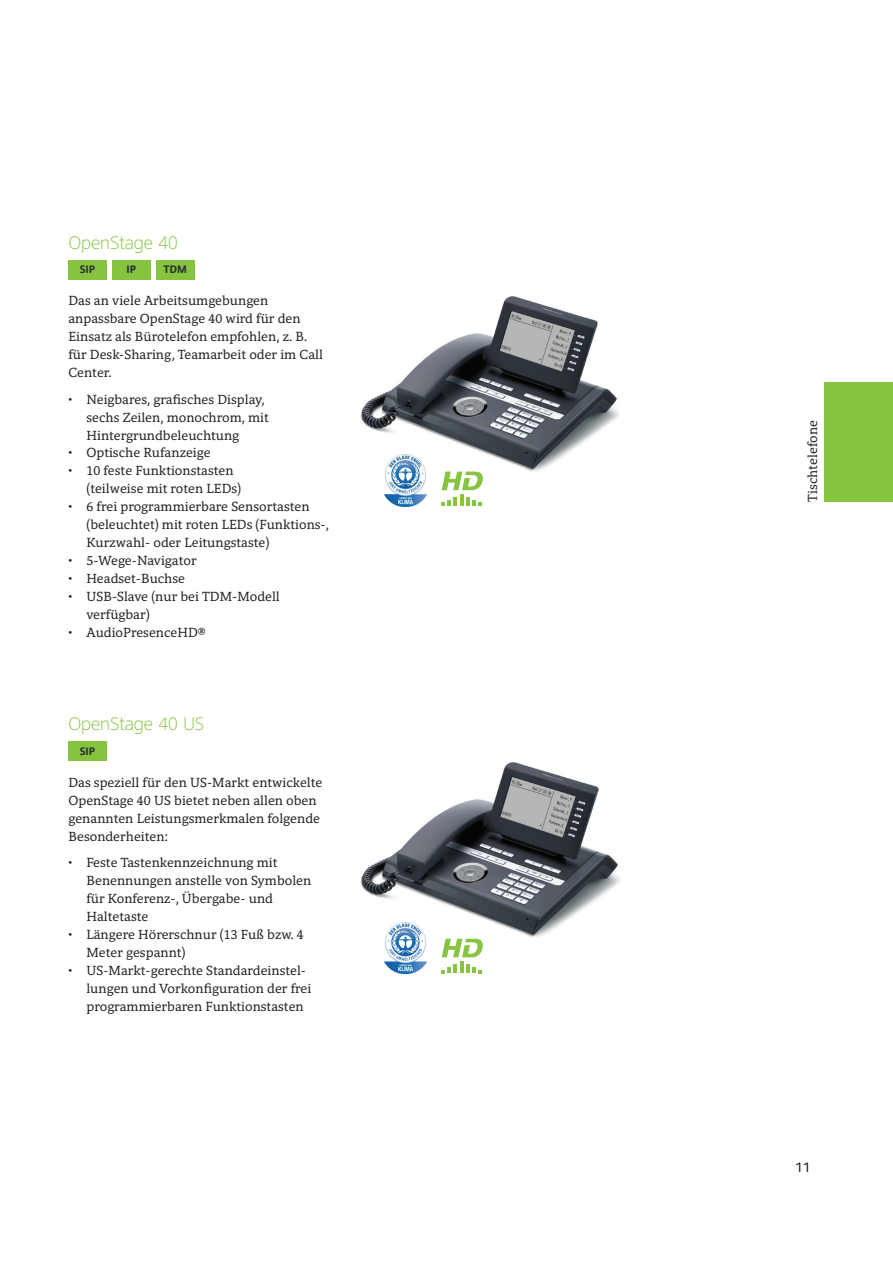
<style>
.page{position:relative;width:893px;height:1263px;background:#fff}
.page>*{position:absolute;margin:0;border:0;box-sizing:border-box;transform-origin:0 0}
.t1{font:300 18px "Harmony Sans";color:#86c43f}
.t2{font:13.5px/18px "Harmony Serif";color:#231f20}
.t3{font:13.5px "Harmony Sans";color:#231f20}
.t4{font:700 10.8px "Harmony Sans";color:#292f35}
</style>
<div class="page">
<img style="left:360px;top:296px;width:260px;height:175px">
<img style="left:360px;top:762px;width:261px;height:175px">
<div style="left:68px;top:260px;width:39px;height:19px;background:#86c43f"></div>
<div style="left:112px;top:260px;width:39px;height:19px;background:#86c43f"></div>
<div style="left:156px;top:260px;width:38px;height:19px;background:#86c43f"></div>
<div style="left:68px;top:742px;width:39px;height:19px;background:#86c43f"></div>
<div style="left:824px;top:383px;width:69px;height:119px;background:#86c43f"></div>
<svg style="left:441px;top:939px;width:42px;height:34px"></svg>
<svg style="left:441px;top:471px;width:42px;height:35px"></svg>
<img style="left:384px;top:922px;width:43px;height:51px">
<img style="left:384px;top:455px;width:43px;height:51px">
<h1 class="t1" style="left:68px;top:231px;width:111px">OpenStage 40</h1>
<p class="t4" style="left:80px;top:263px;width:17px">SIP</p>
<p class="t4" style="left:127px;top:263px;width:11px">IP</p>
<p class="t4" style="left:163px;top:263px;width:25px">TDM</p>
<p class="t2" style="left:68px;top:292px;width:256px">Das an viele Arbeitsumgebungen anpassbare OpenStage 40 wird für den<br>Einsatz als Bürotelefon empfohlen, z. B. für Desk-Sharing, Teamarbeit oder im Call<br>Center.</p>
<p class="t2" style="left:86px;top:390px;width:184px;text-indent:-18px">• Neigbares, grafisches Display, sechs Zeilen, monochrom, mit<br>Hintergrundbeleuchtung</p>
<p class="t2" style="left:68px;top:444px;width:144px">• Optische Rufanzeige</p>
<p class="t2" style="left:86px;top:462px;width:156px;text-indent:-18px">• 10 feste Funktionstasten (teilweise mit roten LEDs)</p>
<p class="t2" style="left:86px;top:498px;width:244px;text-indent:-18px">• 6 frei programmierbare Sensortasten (beleuchtet) mit roten LEDs (Funktions-,<br>Kurzwahl- oder Leitungstaste)</p>
<p class="t2" style="left:68px;top:552px;width:130px">• 5-Wege-Navigator</p>
<p class="t2" style="left:68px;top:570px;width:118px">• Headset-Buchse</p>
<p class="t2" style="left:86px;top:588px;width:195px;text-indent:-18px">• USB-Slave (nur bei TDM-Modell verfügbar)</p>
<p class="t2" style="left:68px;top:624px;width:139px">• AudioPresenceHD®</p>
<h1 class="t1" style="left:68px;top:712px;width:137px">OpenStage 40 US</h1>
<p class="t4" style="left:80px;top:744px;width:17px">SIP</p>
<p class="t2" style="left:68px;top:773px;width:255px">Das speziell für den US-Markt entwickelte OpenStage 40 US bietet neben allen oben genannten Leistungsmerkmalen folgende Besonderheiten:</p>
<p class="t2" style="left:86px;top:853px;width:226px;text-indent:-18px">• Feste Tastenkennzeichnung mit<br>Benennungen anstelle von Symbolen für Konferenz-, Übergabe- und<br>Haltetaste</p>
<p class="t2" style="left:86px;top:925px;width:219px;text-indent:-18px">• Längere Hörerschnur (13 Fuß bzw. 4<br>Meter gespannt)</p>
<p class="t2" style="left:86px;top:961px;width:226px;text-indent:-18px">• US-Markt-gerechte Standardeinstel&shy;lungen und Vorkonfiguration der frei programmierbaren Funktionstasten</p>
<p class="t2" style="left:804px;top:502px;width:83px;rotate:-90deg">Tischtelefone</p>
<p class="t3" style="left:795px;top:1158px;width:17px">11</p>
</div>
